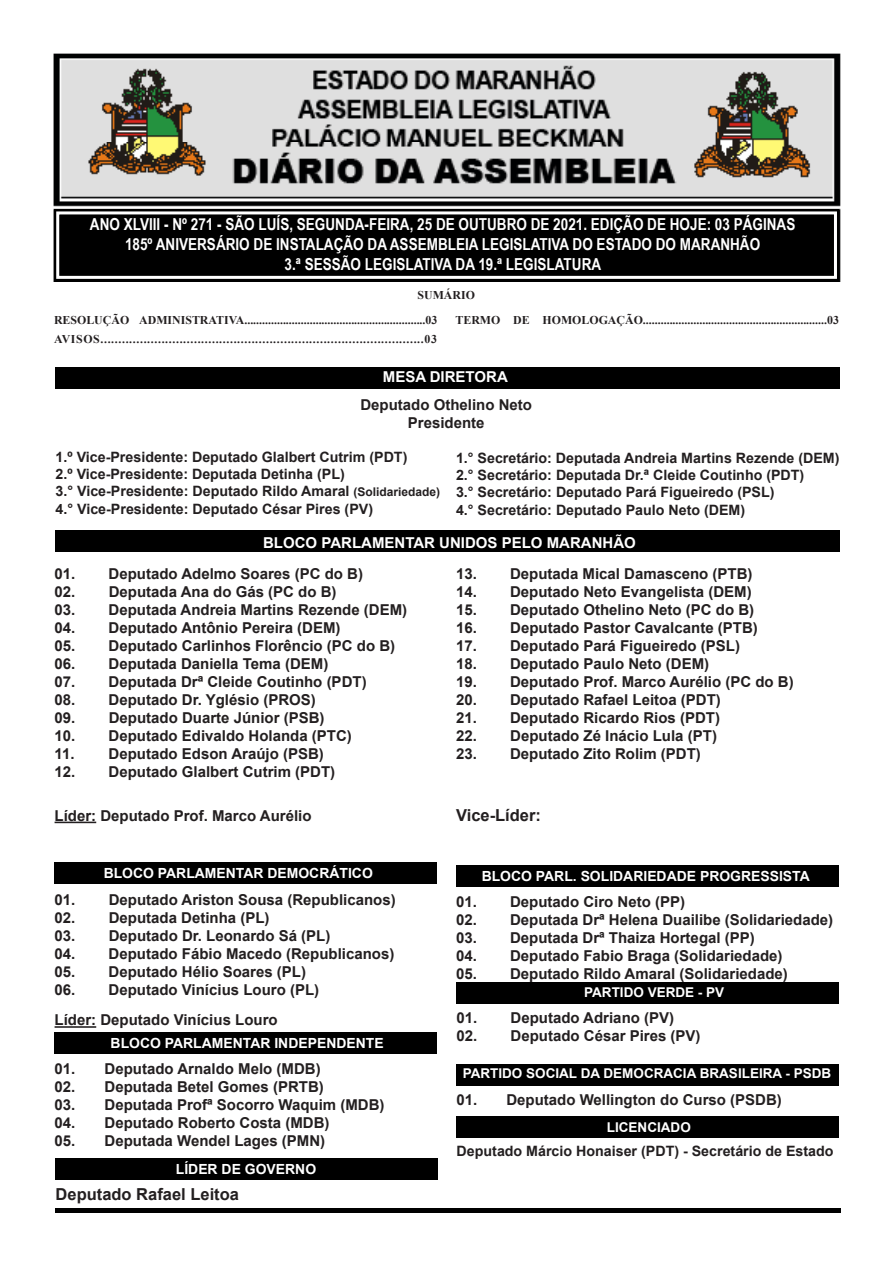
<style>
.page{position:relative;width:893px;height:1263px;background:#fff}
.page>*{position:absolute;margin:0;border:0;box-sizing:border-box;transform-origin:0 0}
.t1{font:700 16.5px "Arial Narrow";color:#fff}
.t2{font:700 16.5px "Arial";color:#231f20}
.t3{font:700 15px "Arial";color:#231f20}
.t4{font:700 15px "Arial";color:#fff}
.t5{font:700 14.25px/17.1px "Arial";color:#231f20}
.t6{font:700 13.95px "Arial";color:#fff}
.t7{font:700 13.5px "Arial";color:#fff}
.t8{font:700 11.85px "Times New Roman";color:#231f20}
.t9{font:700 11.85px "Times New Roman";letter-spacing:.055em;color:#231f20}
.s1{font-size:12px}
</style>
<div class="page">
<img style="left:53px;top:53px;width:788px;height:229px">
<div style="left:54px;top:209px;width:785px;height:73px;background:#000"></div>
<div style="left:56px;top:211px;width:781px;height:68px;border:3px solid #fff"></div>
<div style="left:55px;top:367px;width:784px;height:21px;background:#000"></div>
<div style="left:55px;top:530px;width:784px;height:21px;background:#000"></div>
<div style="left:55px;top:863px;width:382px;height:21px;background:#000"></div>
<div style="left:55px;top:1033px;width:382px;height:21px;background:#000"></div>
<div style="left:56px;top:1158px;width:382px;height:21px;background:#000"></div>
<div style="left:456px;top:865px;width:382px;height:21px;background:#000"></div>
<div style="left:456px;top:1064px;width:383px;height:21px;background:#000"></div>
<div style="left:456px;top:983px;width:383px;height:21px;background:#000"></div>
<div style="left:456px;top:1116px;width:383px;height:22px;background:#000"></div>
<hr style="left:55px;top:822px;width:41px;height:1px;background:#231f20">
<hr style="left:55px;top:1026px;width:41px;height:2px;background:#231f20">
<hr style="left:55px;top:1208px;width:785px;height:4px;background:#000">
<p class="t1" style="left:90px;top:212px;width:707px">ANO XLVIII - Nº 271 - SÃO LUÍS, SEGUNDA-FEIRA, 25 DE OUTUBRO DE 2021. EDIÇÃO DE HOJE: 03 PÁGINAS</p>
<p class="t1" style="left:125px;top:232px;width:637px">185º ANIVERSÁRIO DE INSTALAÇÃO DA ASSEMBLEIA LEGISLATIVA DO ESTADO DO MARANHÃO</p>
<p class="t1" style="left:285px;top:251px;width:318px">3.ª SESSÃO LEGISLATIVA DA 19.ª LEGISLATURA</p>
<p class="t8" style="left:418px;top:286px;width:59px">SUMÁRIO</p>
<p class="t8" style="left:54px;top:311px;width:385px">RESOLUÇÃO ADMINISTRATIVA.............................................................03</p>
<p class="t9" style="left:54px;top:330px;width:384px">AVISOS..........................................................................................03</p>
<p class="t8" style="left:455px;top:311px;width:385px">TERMO DE HOMOLOGAÇÃO..............................................................03</p>
<p class="t4" style="left:383px;top:366px;width:127px">MESA DIRETORA</p>
<p class="t3" style="left:360px;top:394px;width:173px">Deputado Othelino Neto</p>
<p class="t3" style="left:408px;top:412px;width:78px">Presidente</p>
<p class="t5" style="left:56px;top:449px;width:353px">1.º Vice-Presidente: Deputado Glalbert Cutrim (PDT)</p>
<p class="t5" style="left:56px;top:466px;width:386px">2.º Vice-Presidente: Deputada Detinha (PL)<br>3.° Vice-Presidente: Deputado Rildo Amaral <span class="s1">(Solidariedade)</span></p>
<p class="t5" style="left:56px;top:500px;width:319px">4.° Vice-Presidente: Deputado César Pires (PV)</p>
<p class="t5" style="left:456px;top:450px;width:385px">1.° Secretário: Deputada Andreia Martins Rezende (DEM)</p>
<p class="t5" style="left:456px;top:467px;width:350px">2.° Secretário: Deputada Dr.ª Cleide Coutinho (PDT)</p>
<p class="t5" style="left:456px;top:484px;width:320px">3.° Secretário: Deputado Pará Figueiredo (PSL)<br>4.° Secretário: Deputado Paulo Neto (DEM)</p>
<p class="t4" style="left:263px;top:532px;width:374px">BLOCO PARLAMENTAR UNIDOS PELO MARANHÃO</p>
<p class="t3" style="left:55px;top:563px;width:310px">01. Deputado Adelmo Soares (PC do B)</p>
<p class="t3" style="left:55px;top:581px;width:283px">02. Deputada Ana do Gás (PC do B)</p>
<p class="t3" style="left:55px;top:599px;width:354px">03. Deputada Andreia Martins Rezende (DEM)</p>
<p class="t3" style="left:55px;top:617px;width:287px">04. Deputado Antônio Pereira (DEM)</p>
<p class="t3" style="left:55px;top:635px;width:342px">05. Deputado Carlinhos Florêncio (PC do B)</p>
<p class="t3" style="left:55px;top:653px;width:275px">06. Deputada Daniella Tema (DEM)</p>
<p class="t3" style="left:55px;top:671px;width:314px">07. Deputada Drª Cleide Coutinho (PDT)</p>
<p class="t3" style="left:55px;top:689px;width:263px">08. Deputado Dr. Yglésio (PROS)</p>
<p class="t3" style="left:55px;top:707px;width:272px">09. Deputado Duarte Júnior (PSB)</p>
<p class="t3" style="left:55px;top:725px;width:299px">10. Deputado Edivaldo Holanda (PTC)</p>
<p class="t3" style="left:55px;top:743px;width:271px">11. Deputado Edson Araújo (PSB)</p>
<p class="t3" style="left:55px;top:761px;width:282px">12. Deputado Glalbert Cutrim (PDT)</p>
<p class="t3" style="left:456px;top:563px;width:298px">13. Deputada Mical Damasceno (PTB)</p>
<p class="t3" style="left:456px;top:581px;width:297px">14. Deputado Neto Evangelista (DEM)</p>
<p class="t3" style="left:456px;top:599px;width:300px">15. Deputado Othelino Neto (PC do B)</p>
<p class="t3" style="left:456px;top:617px;width:303px">16. Deputado Pastor Cavalcante (PTB)</p>
<p class="t3" style="left:456px;top:635px;width:286px">17. Deputado Pará Figueiredo (PSL)</p>
<p class="t3" style="left:456px;top:653px;width:255px">18. Deputado Paulo Neto (DEM)</p>
<p class="t3" style="left:456px;top:671px;width:339px">19. Deputado Prof. Marco Aurélio (PC do B)</p>
<p class="t3" style="left:456px;top:689px;width:266px">20. Deputado Rafael Leitoa (PDT)</p>
<p class="t3" style="left:456px;top:707px;width:266px">21. Deputado Ricardo Rios (PDT)</p>
<p class="t3" style="left:456px;top:725px;width:262px">22. Deputado Zé Inácio Lula (PT)</p>
<p class="t3" style="left:456px;top:743px;width:246px">23. Deputado Zito Rolim (PDT)</p>
<p class="t3" style="left:55px;top:805px;width:258px">Líder: Deputado Prof. Marco Aurélio</p>
<p class="t2" style="left:456px;top:804px;width:86px">Vice-Líder:</p>
<p class="t6" style="left:104px;top:863px;width:271px">BLOCO PARLAMENTAR DEMOCRÁTICO</p>
<p class="t6" style="left:482px;top:866px;width:330px">BLOCO PARL. SOLIDARIEDADE PROGRESSISTA</p>
<p class="t3" style="left:55px;top:889px;width:343px">01. Deputado Ariston Sousa (Republicanos)</p>
<p class="t3" style="left:55px;top:907px;width:217px">02. Deputada Detinha (PL)</p>
<p class="t3" style="left:55px;top:925px;width:277px">03. Deputado Dr. Leonardo Sá (PL)</p>
<p class="t3" style="left:55px;top:943px;width:341px">04. Deputado Fábio Macedo (Republicanos)</p>
<p class="t3" style="left:55px;top:961px;width:253px">05. Deputado Hélio Soares (PL)</p>
<p class="t3" style="left:55px;top:979px;width:266px">06. Deputado Vinícius Louro (PL)</p>
<p class="t3" style="left:456px;top:891px;width:231px">01. Deputado Ciro Neto (PP)</p>
<p class="t3" style="left:456px;top:909px;width:379px">02. Deputada Drª Helena Duailibe (Solidariedade)</p>
<p class="t3" style="left:456px;top:927px;width:300px">03. Deputada Drª Thaiza Hortegal (PP)</p>
<p class="t3" style="left:456px;top:945px;width:328px">04. Deputado Fabio Braga (Solidariedade)</p>
<p class="t3" style="left:456px;top:963px;width:333px">05. Deputado Rildo Amaral (Solidariedade)</p>
<p class="t7" style="left:584px;top:983px;width:142px">PARTIDO VERDE - PV</p>
<p class="t3" style="left:55px;top:1009px;width:225px">Líder: Deputado Vinícius Louro</p>
<p class="t6" style="left:111px;top:1033px;width:275px">BLOCO PARLAMENTAR INDEPENDENTE</p>
<p class="t3" style="left:456px;top:1007px;width:219px">01. Deputado Adriano (PV)</p>
<p class="t3" style="left:456px;top:1025px;width:246px">02. Deputado César Pires (PV)</p>
<p class="t3" style="left:55px;top:1058px;width:268px">01. Deputado Arnaldo Melo (MDB)</p>
<p class="t3" style="left:55px;top:1076px;width:271px">02. Deputada Betel Gomes (PRTB)</p>
<p class="t3" style="left:55px;top:1094px;width:332px">03. Deputada Profª Socorro Waquim (MDB)</p>
<p class="t3" style="left:55px;top:1112px;width:277px">04. Deputado Roberto Costa (MDB)</p>
<p class="t3" style="left:55px;top:1130px;width:272px">05. Deputada Wendel Lages (PMN)</p>
<p class="t2" style="left:56px;top:1183px;width:185px">Deputado Rafael Leitoa</p>
<p class="t6" style="left:176px;top:1159px;width:142px">LÍDER DE GOVERNO</p>
<p class="t7" style="left:463px;top:1064px;width:370px">PARTIDO SOCIAL DA DEMOCRACIA BRASILEIRA - PSDB</p>
<p class="t3" style="left:456px;top:1089px;width:327px">01. Deputado Wellington do Curso (PSDB)</p>
<p class="t7" style="left:607px;top:1117px;width:85px">LICENCIADO</p>
<p class="t5" style="left:457px;top:1142px;width:378px">Deputado Márcio Honaiser (PDT) - Secretário de Estado</p>
</div>
